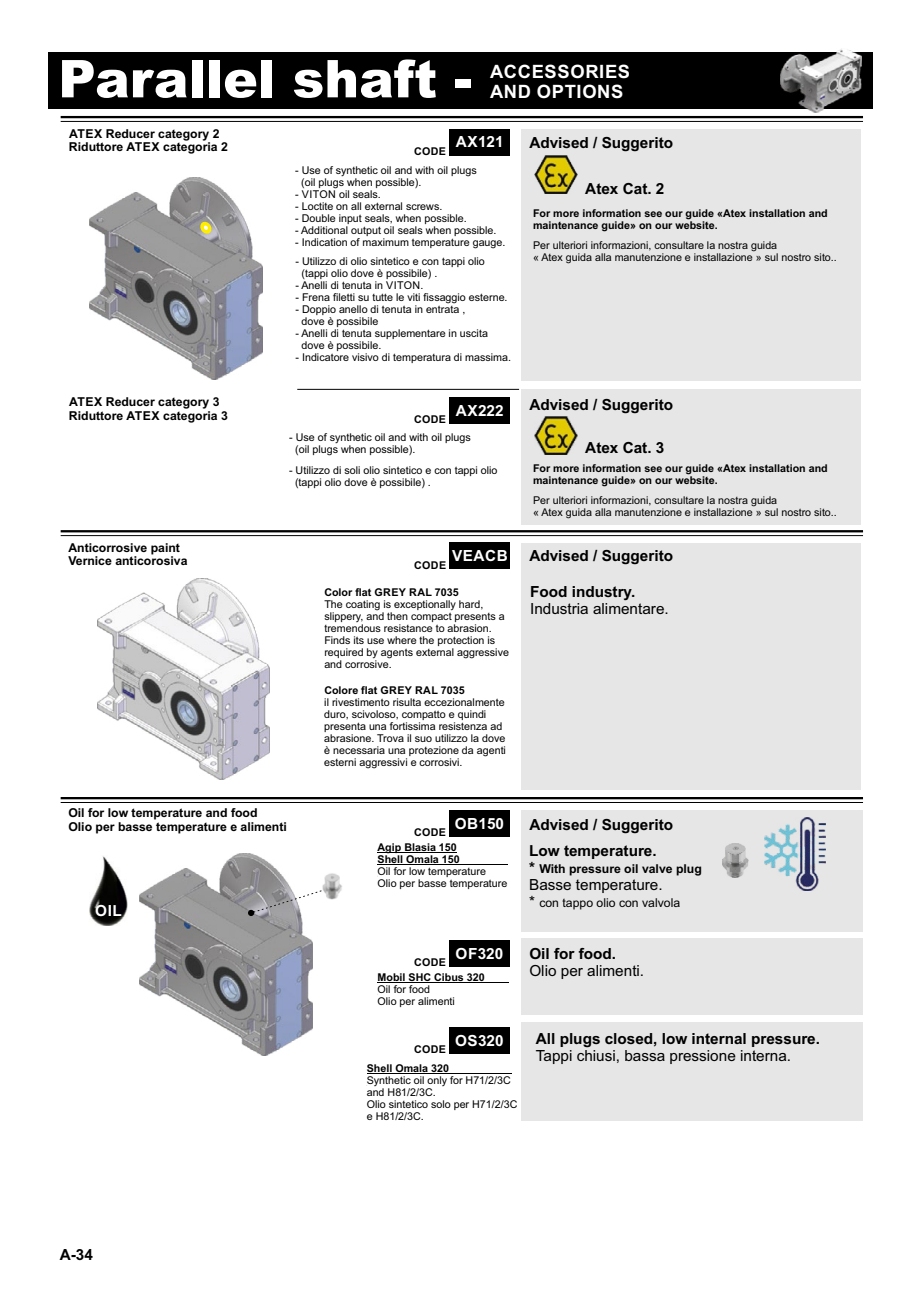
<style>
.page{position:relative;width:919px;height:1289px;background:#fff}
.page>*{position:absolute;margin:0;border:0;box-sizing:border-box;transform-origin:0 0}
.t1{font:900 52.05px "Arial";color:#fff}
.t2{font:700 18.3px "Arial";letter-spacing:.035em;color:#fff}
.t3{font:700 15.3px "Arial";color:#000}
.t4{font:15.3px "Arial";color:#000}
.t5{font:700 15.3px "Arial";letter-spacing:.02em;color:#fff}
.t6{font:700 12.3px/13.6px "Arial";color:#000}
.t7{font:12.3px "Arial";color:#000}
.t8{font:10.65px/12px "Arial";color:#000}
.t9{font:700 10.65px/12px "Arial";color:#000}
.s1{font-size:15.3px}
</style>
<div class="page">
<div style="left:48px;top:52px;width:824px;height:57px;background:#000"></div>
<img style="left:321px;top:873px;width:21px;height:26px">
<img style="left:90px;top:856px;width:37px;height:69px">
<img style="left:139px;top:853px;width:173px;height:202px">
<svg style="left:248px;top:890px;width:73px;height:26px"></svg>
<img style="left:89px;top:177px;width:173px;height:202px">
<svg style="left:200px;top:221px;width:12px;height:13px"></svg>
<img style="left:780px;top:49px;width:81px;height:63px">
<img style="left:97px;top:578px;width:173px;height:201px">
<div style="left:521px;top:389px;width:339px;height:135px;background:#e6e6e6"></div>
<div style="left:521px;top:129px;width:339px;height:251px;background:#e6e6e6"></div>
<div style="left:449px;top:129px;width:60px;height:26px;background:#000"></div>
<hr style="left:61px;top:116px;width:801px;height:2px;background:#000">
<hr style="left:297px;top:389px;width:222px;height:1px;background:#000">
<div style="left:449px;top:397px;width:60px;height:26px;background:#000"></div>
<hr style="left:61px;top:121px;width:801px;height:1px;background:#000">
<hr style="left:61px;top:797px;width:801px;height:2px;background:#000">
<hr style="left:61px;top:802px;width:801px;height:1px;background:#000">
<div style="left:521px;top:543px;width:339px;height:246px;background:#e6e6e6"></div>
<hr style="left:61px;top:535px;width:802px;height:1px;background:#000">
<hr style="left:61px;top:530px;width:802px;height:2px;background:#000">
<div style="left:449px;top:543px;width:60px;height:26px;background:#000"></div>
<div style="left:449px;top:940px;width:60px;height:26px;background:#000"></div>
<div style="left:449px;top:810px;width:60px;height:26px;background:#000"></div>
<div style="left:521px;top:938px;width:341px;height:76px;background:#e6e6e6"></div>
<div style="left:521px;top:810px;width:341px;height:121px;background:#e6e6e6"></div>
<hr style="left:377px;top:981px;width:110px;height:1px;background:#000">
<hr style="left:377px;top:851px;width:80px;height:1px;background:#000">
<hr style="left:377px;top:863px;width:83px;height:1px;background:#000">
<hr style="left:460px;top:863px;width:47px;height:1px;background:#000">
<img style="left:764px;top:817px;width:61px;height:74px">
<div style="left:449px;top:1027px;width:60px;height:26px;background:#000"></div>
<div style="left:521px;top:1021px;width:341px;height:99px;background:#e6e6e6"></div>
<hr style="left:367px;top:1073px;width:144px;height:1px;background:#000">
<h1 class="t1" style="left:58px;top:41px;width:415px">Parallel shaft -</h1>
<h2 class="t2" style="left:490px;top:59px;width:142px">ACCESSORIES</h2>
<h2 class="t2" style="left:490px;top:79px;width:135px">AND OPTIONS</h2>
<p class="t6" style="left:69px;top:127px;width:160px">ATEX Reducer category 2<br>Riduttore ATEX categoria 2</p>
<p class="t6" style="left:69px;top:395px;width:160px">ATEX Reducer category 3<br>Riduttore ATEX categoria 3</p>
<p class="t6" style="left:68px;top:541px;width:121px">Anticorrosive paint<br>Vernice anticorosiva</p>
<p class="t9" style="left:414px;top:145px;width:34px">CODE</p>
<h3 class="t5" style="left:456px;top:131px;width:49px">AX121</h3>
<p class="t8" style="left:301px;top:164px;width:177px;text-indent:-6px">- Use of synthetic oil and with oil plugs (oil plugs when possible).</p>
<p class="t8" style="left:295px;top:188px;width:87px">- VITON oil seals.</p>
<p class="t8" style="left:295px;top:200px;width:149px">- Loctite on all external screws.</p>
<p class="t8" style="left:295px;top:212px;width:173px">- Double input seals, when possible.</p>
<p class="t8" style="left:295px;top:224px;width:203px">- Additional output oil seals when possible.</p>
<p class="t8" style="left:295px;top:236px;width:212px">- Indication of maximum temperature gauge.</p>
<p class="t8" style="left:301px;top:255px;width:185px;text-indent:-6px">- Utilizzo di olio sintetico e con tappi olio (tappi olio dove è possibile) .</p>
<p class="t8" style="left:295px;top:279px;width:129px">- Anelli di tenuta in VITON.</p>
<p class="t8" style="left:295px;top:291px;width:213px">- Frena filetti su tutte le viti fissaggio esterne.</p>
<p class="t8" style="left:301px;top:303px;width:165px;text-indent:-6px">- Doppio anello di tenuta in entrata , dove è possibile</p>
<p class="t8" style="left:301px;top:327px;width:188px;text-indent:-6px">- Anelli di tenuta supplementare in uscita dove è possibile.</p>
<p class="t8" style="left:295px;top:351px;width:217px">- Indicatore visivo di temperatura di massima.</p>
<p class="t9" style="left:414px;top:413px;width:34px">CODE</p>
<h3 class="t5" style="left:456px;top:399px;width:49px">AX222</h3>
<p class="t8" style="left:295px;top:431px;width:177px;text-indent:-6px">- Use of synthetic oil and with oil plugs (oil plugs when possible).</p>
<p class="t8" style="left:295px;top:464px;width:204px;text-indent:-6px">- Utilizzo di soli olio sintetico e con tappi olio (tappi olio dove è possibile) .</p>
<h3 class="t5" style="left:452px;top:545px;width:57px">VEACB</h3>
<p class="t9" style="left:414px;top:559px;width:34px">CODE</p>
<p class="t9" style="left:324px;top:586px;width:136px">Color flat GREY RAL 7035</p>
<p class="t8" style="left:324px;top:598px;width:186px">The coating is exceptionally hard, slippery, and then compact presents a tremendous resistance to abrasion.<br>Finds its use where the protection is required by agents external aggressive and corrosive.</p>
<p class="t9" style="left:324px;top:684px;width:142px">Colore flat GREY RAL 7035</p>
<p class="t8" style="left:324px;top:696px;width:183px">il rivestimento risulta eccezionalmente duro, scivoloso, compatto e quindi presenta una fortissima resistenza ad abrasione. Trova il suo utilizzo la dove è necessaria una protezione da agenti esterni aggressivi e corrosivi.</p>
<h3 class="t3" style="left:529px;top:131px;width:145px">Advised / Suggerito</h3>
<h3 class="t3" style="left:585px;top:178px;width:81px">Atex Cat. 2</h3>
<p class="t9" style="left:533px;top:207px;width:296px">For more information see our guide «Atex installation and maintenance guide» on our website.</p>
<p class="t8" style="left:533px;top:239px;width:305px">Per ulteriori informazioni, consultare la nostra guida<br>« Atex guida alla manutenzione e installazione » sul nostro sito..</p>
<h3 class="t3" style="left:529px;top:394px;width:145px">Advised / Suggerito</h3>
<h3 class="t3" style="left:585px;top:437px;width:81px">Atex Cat. 3</h3>
<p class="t9" style="left:533px;top:462px;width:296px">For more information see our guide «Atex installation and maintenance guide» on our website.</p>
<p class="t8" style="left:533px;top:494px;width:305px">Per ulteriori informazioni, consultare la nostra guida<br>« Atex guida alla manutenzione e installazione » sul nostro sito..</p>
<h3 class="t3" style="left:529px;top:545px;width:145px">Advised / Suggerito</h3>
<h3 class="t3" style="left:530px;top:581px;width:107px">Food industry.</h3>
<h3 class="t4" style="left:530px;top:598px;width:140px">Industria alimentare.</h3>
<p class="t6" style="left:68px;top:806px;width:220px">Oil for low temperature and food<br>Olio per basse temperature e alimenti</p>
<h3 class="t5" style="left:95px;top:899px;width:28px">OIL</h3>
<h3 class="t5" style="left:454px;top:812px;width:51px">OB150</h3>
<p class="t9" style="left:377px;top:825px;width:81px;line-height:14.7px;text-indent:36px">CODE<br>Agip Blasia 150</p>
<p class="t9" style="left:377px;top:853px;width:84px">Shell Omala 150</p>
<p class="t8" style="left:377px;top:865px;width:131px">Oil for low temperature<br>Olio per basse temperature</p>
<h3 class="t3" style="left:529px;top:813px;width:145px">Advised / Suggerito</h3>
<h3 class="t3" style="left:529px;top:839px;width:129px">Low temperature.</h3>
<p class="t6" style="left:529px;top:862px;width:174px"><span class="s1">*</span> With pressure oil valve plug</p>
<h3 class="t4" style="left:529px;top:874px;width:135px">Basse temperature.</h3>
<p class="t7" style="left:529px;top:894px;width:153px"><span class="s1">*</span> con tappo olio con valvola</p>
<h3 class="t5" style="left:455px;top:942px;width:49px">OF320</h3>
<p class="t9" style="left:377px;top:955px;width:109px;line-height:14.7px;text-align:center">CODE<br>Mobil SHC Cibus 320</p>
<p class="t8" style="left:377px;top:983px;width:79px">Oil for food<br>Olio per alimenti</p>
<h3 class="t5" style="left:455px;top:1029px;width:50px">OS320</h3>
<p class="t9" style="left:367px;top:1040px;width:84px;line-height:19px;text-align:right">CODE<br>Shell Omala 320</p>
<p class="t8" style="left:367px;top:1074px;width:152px">Synthetic oil only for H71/2/3C and H81/2/3C.<br>Olio sintetico solo per H71/2/3C e H81/2/3C.</p>
<h3 class="t3" style="left:529px;top:942px;width:88px">Oil for food.</h3>
<h3 class="t4" style="left:529px;top:960px;width:116px">Olio per alimenti.</h3>
<h3 class="t3" style="left:536px;top:1027px;width:286px">All plugs closed, low internal pressure.</h3>
<h3 class="t4" style="left:536px;top:1044px;width:257px">Tappi chiusi, bassa pressione interna.</h3>
<h3 class="t3" style="left:60px;top:1243px;width:35px">A-34</h3>
</div>
